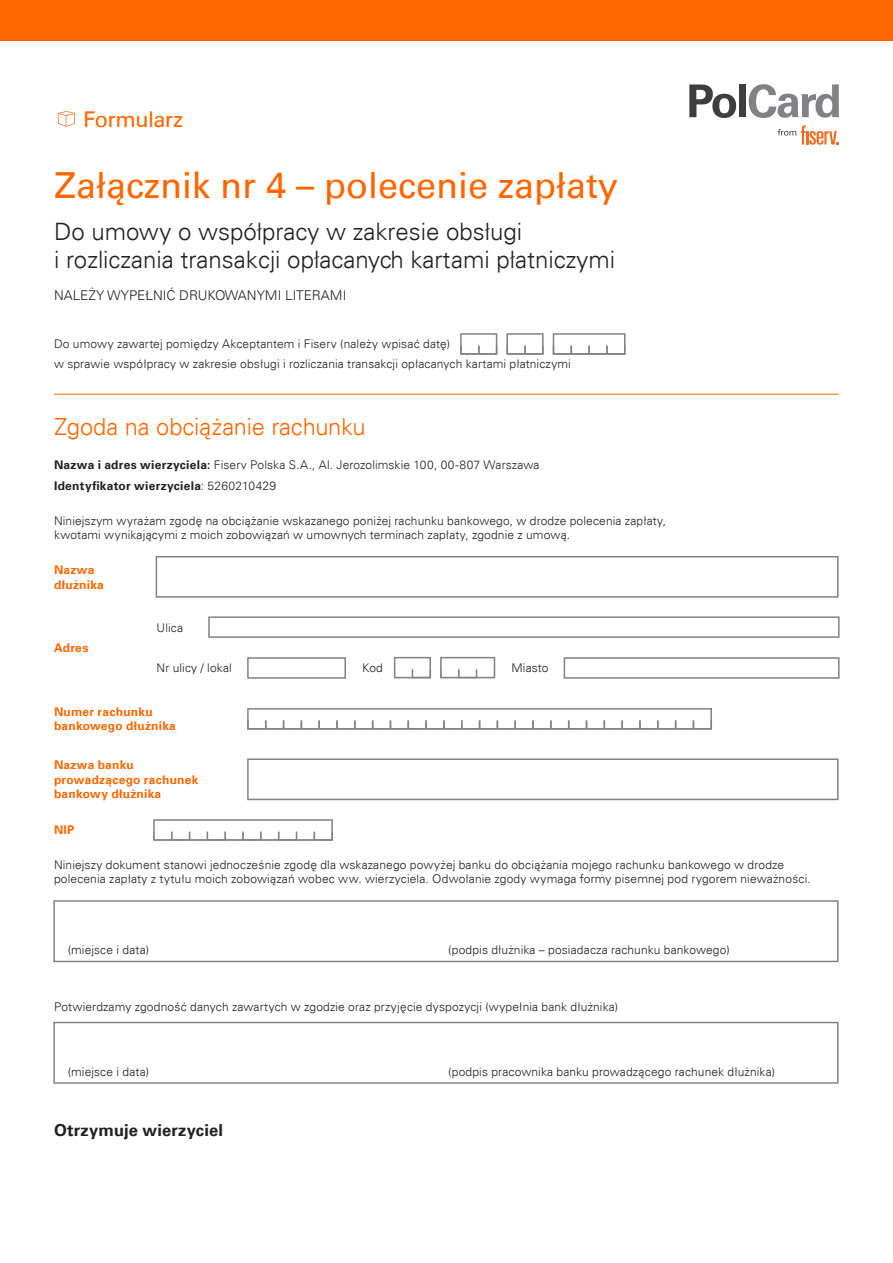
<style>
.page{position:relative;width:893px;height:1263px;background:#fff}
.page>*{position:absolute;margin:0;border:0;box-sizing:border-box;transform-origin:0 0}
.Body_Copy_-_8__no_Ke{font:36px "Univers For Fiserv 55";color:#f60}
.Body_Copy_-_8__no_Ke-2{font:300 24px/28.5px "Univers For Fiserv 45";color:#231f20}
.Bullet_Point_-_12{font:300 23.7px "Univers For Fiserv 45";letter-spacing:-.005em;color:#f60}
.Document_Type{font:21.75px "Univers For Fiserv 55";letter-spacing:-.03em;color:#f60}
.t1{font:700 16.5px "Univers For Fiserv 65";letter-spacing:.01em;color:#231f20}
.Body_Copy_-_8__no_Ke-3{font:300 13.5px "Univers For Fiserv 45";color:#231f20}
.t2{font:300 12px/14.4px "Univers For Fiserv 45";letter-spacing:.01em;color:#231f20}
.t3{font:700 12px/14.4px "Univers For Fiserv 65";letter-spacing:.02em;color:#f60}
.t4{font:700 12px "Univers For Fiserv 65";letter-spacing:.025em;color:#231f20}
.s1{font-family:"Univers For Fiserv 65";font-weight:700}
.s2{font-family:"Univers For Fiserv 45";font-weight:300}
</style>
<div class="page">
<div style="left:247px;top:708px;width:465px;height:21px;border:2px solid #808285"></div>
<div style="left:0;top:0;width:893px;height:40px;background:#f60"></div>
<svg style="left:778px;top:125px;width:61px;height:20px"></svg>
<svg style="left:689px;top:84px;width:47px;height:34px"></svg>
<div style="left:739px;top:84px;width:7px;height:33px;background:#3e3e3f"></div>
<svg style="left:749px;top:84px;width:90px;height:34px"></svg>
<svg style="left:58px;top:111px;width:17px;height:16px"></svg>
<hr style="left:54px;top:394px;width:785px;height:1px;background:#f60">
<div style="left:156px;top:556px;width:682px;height:42px;border:2px solid #808285"></div>
<div style="left:53px;top:900px;width:785px;height:62px;border:2px solid #808285"></div>
<div style="left:53px;top:1022px;width:785px;height:62px;border:2px solid #808285"></div>
<div style="left:247px;top:758px;width:591px;height:42px;border:2px solid #808285"></div>
<div style="left:208px;top:616px;width:632px;height:22px;border:2px solid #808285"></div>
<div style="left:247px;top:657px;width:99px;height:22px;border:2px solid #808285"></div>
<div style="left:564px;top:657px;width:276px;height:22px;border:2px solid #808285"></div>
<div style="left:478px;top:345px;width:19px;height:10px;border:2px solid #808285"></div>
<div style="left:460px;top:333px;width:37px;height:22px;border:2px solid #808285"></div>
<div style="left:524px;top:345px;width:20px;height:10px;border:2px solid #808285"></div>
<div style="left:571px;top:345px;width:19px;height:10px;border:2px solid #808285"></div>
<div style="left:606px;top:345px;width:19px;height:10px;border:2px solid #808285"></div>
<div style="left:506px;top:333px;width:38px;height:22px;border:2px solid #808285"></div>
<div style="left:553px;top:333px;width:72px;height:22px;border:2px solid #808285"></div>
<div style="left:247px;top:720px;width:19px;height:9px;border:2px solid #808285"></div>
<div style="left:283px;top:720px;width:19px;height:9px;border:2px solid #808285"></div>
<div style="left:301px;top:720px;width:19px;height:9px;border:2px solid #808285"></div>
<div style="left:318px;top:720px;width:20px;height:9px;border:2px solid #808285"></div>
<div style="left:336px;top:720px;width:20px;height:9px;border:2px solid #808285"></div>
<div style="left:354px;top:720px;width:19px;height:9px;border:2px solid #808285"></div>
<div style="left:372px;top:720px;width:19px;height:9px;border:2px solid #808285"></div>
<div style="left:390px;top:720px;width:19px;height:9px;border:2px solid #808285"></div>
<div style="left:408px;top:720px;width:19px;height:9px;border:2px solid #808285"></div>
<div style="left:425px;top:720px;width:20px;height:9px;border:2px solid #808285"></div>
<div style="left:443px;top:720px;width:19px;height:9px;border:2px solid #808285"></div>
<div style="left:461px;top:720px;width:19px;height:9px;border:2px solid #808285"></div>
<div style="left:479px;top:720px;width:19px;height:9px;border:2px solid #808285"></div>
<div style="left:497px;top:720px;width:19px;height:9px;border:2px solid #808285"></div>
<div style="left:514px;top:720px;width:20px;height:9px;border:2px solid #808285"></div>
<div style="left:532px;top:720px;width:20px;height:9px;border:2px solid #808285"></div>
<div style="left:550px;top:720px;width:19px;height:9px;border:2px solid #808285"></div>
<div style="left:568px;top:720px;width:19px;height:9px;border:2px solid #808285"></div>
<div style="left:586px;top:720px;width:19px;height:9px;border:2px solid #808285"></div>
<div style="left:604px;top:720px;width:19px;height:9px;border:2px solid #808285"></div>
<div style="left:621px;top:720px;width:20px;height:9px;border:2px solid #808285"></div>
<div style="left:639px;top:720px;width:19px;height:9px;border:2px solid #808285"></div>
<div style="left:657px;top:720px;width:19px;height:9px;border:2px solid #808285"></div>
<div style="left:675px;top:720px;width:19px;height:9px;border:2px solid #808285"></div>
<div style="left:693px;top:720px;width:19px;height:9px;border:2px solid #808285"></div>
<div style="left:265px;top:720px;width:19px;height:9px;border:2px solid #808285"></div>
<div style="left:171px;top:831px;width:19px;height:10px;border:2px solid #808285"></div>
<div style="left:207px;top:831px;width:19px;height:10px;border:2px solid #808285"></div>
<div style="left:242px;top:831px;width:20px;height:10px;border:2px solid #808285"></div>
<div style="left:278px;top:831px;width:19px;height:10px;border:2px solid #808285"></div>
<div style="left:458px;top:668px;width:19px;height:10px;border:2px solid #808285"></div>
<div style="left:394px;top:657px;width:37px;height:21px;border:2px solid #808285"></div>
<div style="left:440px;top:657px;width:55px;height:21px;border:2px solid #808285"></div>
<div style="left:153px;top:819px;width:180px;height:22px;border:2px solid #808285"></div>
<p class="Document_Type" style="left:83px;top:106px;width:101px">Formularz</p>
<p class="Body_Copy_-_8__no_Ke" style="left:54px;top:163px;width:566px">Załącznik nr 4 – polecenie zapłaty</p>
<p class="Body_Copy_-_8__no_Ke-2" style="left:54px;top:217px;width:562px">Do umowy o współpracy w zakresie obsługi<br>i rozliczania transakcji opłacanych kartami płatniczymi</p>
<p class="Body_Copy_-_8__no_Ke-3" style="left:54px;top:287px;width:294px">NALEŻY WYPEŁNIĆ DRUKOWANYMI LITERAMI</p>
<p class="t2" style="left:54px;top:337px;width:398px">Do umowy zawartej pomiędzy Akceptantem i Fiserv (należy wpisać datę)</p>
<p class="t2" style="left:54px;top:357px;width:518px">w sprawie współpracy w zakresie obsługi i rozliczania transakcji opłacanych kartami płatniczymi</p>
<p class="Bullet_Point_-_12" style="left:54px;top:412px;width:313px">Zgoda na obciążanie rachunku</p>
<p class="t2" style="left:54px;top:458px;width:487px"><span class="s1">Nazwa i adres wierzyciela:</span> Fiserv Polska S.A., Al. Jerozolimskie 100, 00-807 Warszawa</p>
<p class="t4" style="left:54px;top:479px;width:224px">Identyfikator wierzyciela<span class="s2">: 5260210429</span></p>
<p class="t2" style="left:54px;top:513px;width:614px">Niniejszym wyrażam zgodę na obciążanie wskazanego poniżej rachunku bankowego, w drodze polecenia zapłaty, kwotami wynikającymi z moich zobowiązań w umownych terminach zapłaty, zgodnie z umową.</p>
<p class="t3" style="left:54px;top:563px;width:51px">Nazwa dłużnika</p>
<p class="t3" style="left:54px;top:641px;width:36px">Adres</p>
<p class="t2" style="left:157px;top:620px;width:28px">Ulica</p>
<p class="t2" style="left:157px;top:661px;width:77px">Nr ulicy / lokal</p>
<p class="t2" style="left:511px;top:661px;width:39px">Miasto</p>
<p class="t2" style="left:362px;top:661px;width:22px">Kod</p>
<p class="t3" style="left:54px;top:704px;width:123px">Numer rachunku bankowego dłużnika</p>
<p class="t3" style="left:54px;top:758px;width:146px">Nazwa banku prowadzącego rachunek bankowy dłużnika</p>
<p class="t3" style="left:54px;top:823px;width:22px">NIP</p>
<p class="t2" style="left:54px;top:857px;width:758px">Niniejszy dokument stanowi jednocześnie zgodę dla wskazanego powyżej banku do obciążania mojego rachunku bankowego w drodze polecenia zapłaty z tytułu moich zobowiązań wobec ww. wierzyciela. Odwołanie zgody wymaga formy pisemnej pod rygorem nieważności.</p>
<p class="t2" style="left:68px;top:943px;width:83px">(miejsce i data)</p>
<p class="t2" style="left:448px;top:943px;width:283px">(podpis dłużnika – posiadacza rachunku bankowego)</p>
<p class="t2" style="left:54px;top:999px;width:566px">Potwierdzamy zgodność danych zawartych w zgodzie oraz przyjęcie dyspozycji (wypełnia bank dłużnika)</p>
<p class="t2" style="left:68px;top:1064px;width:83px">(miejsce i data)</p>
<p class="t1" style="left:54px;top:1120px;width:171px">Otrzymuje wierzyciel</p>
<p class="t2" style="left:448px;top:1064px;width:328px">(podpis pracownika banku prowadzącego rachunek dłużnika)</p>
</div>
